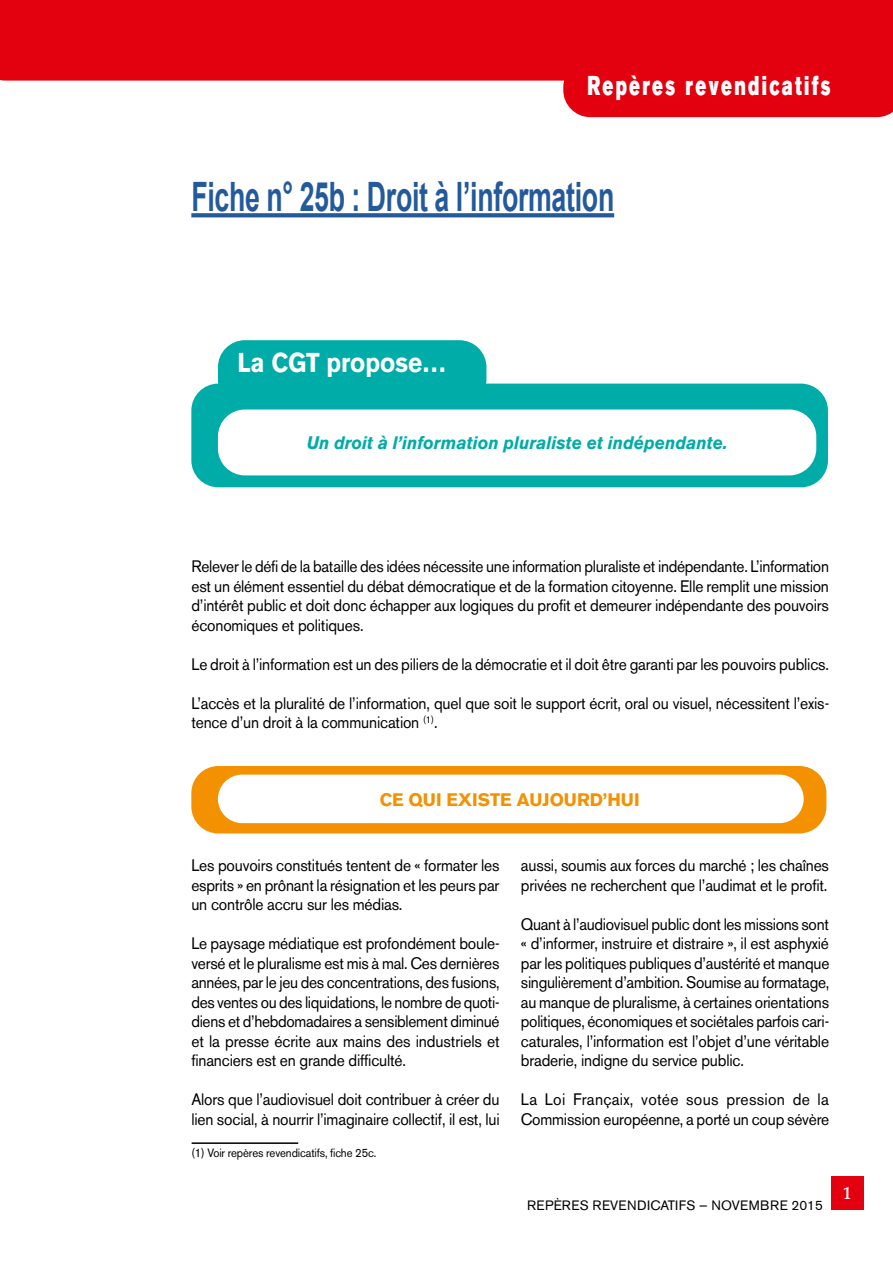
<style>
.page{position:relative;width:893px;height:1263px;background:#fff}
.page>*{position:absolute;margin:0;border:0;box-sizing:border-box;transform-origin:0 0}
.t1{font:700 40.5px "Arial";letter-spacing:-.01em;color:#245a9c;scale:.66 1}
.t2{font:27px "Akzidenz Grotesk BE Super";letter-spacing:.13em;color:#fff;scale:.67 1}
.t3{font:700 27px "Akzidenz Grotesk BE";color:#fff;scale:.9 1}
.t4{font:italic 700 18px "Akzidenz Grotesk BE";color:#00aca8;scale:.95 1}
.t5{font:700 18px "Akzidenz Grotesk BE";color:#f39100}
.t6{font:700 18px "Palatino";color:#fff;scale:.83 1}
.t7{font:16.5px/19.5px "Akzidenz Grotesk BE";letter-spacing:-.01em;color:#000;scale:.94 1}
.t8{font:16.5px/19.5px "Akzidenz Grotesk BE";letter-spacing:-.01em;color:#000;text-align:justify;scale:.93 1}
.t9{font:16.5px/19.5px "Akzidenz Grotesk BE";letter-spacing:-.01em;color:#000;scale:.95 1}
.t10{font:13.5px "Akzidenz Grotesk BE";letter-spacing:.02em;color:#000}
.t11{font:12px "Akzidenz Grotesk BE";letter-spacing:-.01em;color:#000;scale:.94 1}
</style>
<div class="page">
<div style="left:563px;top:81px;width:330px;height:36px;background:#e3000f"></div>
<div style="left:0;top:0;width:893px;height:81px;background:#e3000f"></div>
<div style="left:831px;top:1176px;width:32px;height:34px;background:#e3000f"></div>
<div style="left:218px;top:340px;width:268px;height:66px;background:#00aca8;border-radius:27px"></div>
<div style="left:191px;top:384px;width:637px;height:103px;background:#00aca8;border-radius:27px"></div>
<div style="left:218px;top:409px;width:598px;height:66px;background:#fff;border-radius:27px"></div>
<svg style="left:191px;top:213px;width:423px;height:4px;background:#2e61a0"></svg>
<div style="left:191px;top:766px;width:635px;height:67px;background:#f39100;border-radius:27px"></div>
<div style="left:218px;top:775px;width:586px;height:48px;background:#fff;border-radius:24px"></div>
<hr style="left:192px;top:1142px;width:106px;height:2px;background:#000">
<h2 class="t2" style="left:587px;top:70px;width:365px">Repères revendicatifs</h2>
<h1 class="t1" style="left:191px;top:170px;width:642px">Fiche n° 25b : Droit à l’information</h1>
<h2 class="t3" style="left:237px;top:347px;width:234px">La CGT propose…</h2>
<p class="t4" style="left:307px;top:432px;width:444px">Un droit à l’information pluraliste et indépendante.</p>
<p class="t8" style="left:191px;top:557px;width:687px">Relever le défi de la bataille des idées nécessite une information pluraliste et indépendante. L’information est un élément essentiel du débat démocratique et de la formation citoyenne. Elle remplit une mission d’intérêt public et doit donc échapper aux logiques du profit et demeurer indépendante des pouvoirs économiques et politiques.</p>
<p class="t7" style="left:191px;top:654px;width:680px">Le droit à l’information est un des piliers de la démocratie et il doit être garanti par les pouvoirs publics.</p>
<p class="t7" style="left:191px;top:693px;width:680px">L’accès et la pluralité de l’information, quel que soit le support écrit, oral ou visuel, nécessitent l’exis&shy;tence d’un droit à la communication <sup>(1)</sup>.</p>
<p class="t5" style="left:380px;top:789px;width:261px">CE QUI EXISTE AUJOURD’HUI</p>
<p class="t7" style="left:191px;top:855px;width:329px;text-align:justify">Les pouvoirs constitués tentent de « formater les esprits » en prônant la résignation et les peurs par un contrôle accru sur les médias.</p>
<p class="t7" style="left:191px;top:933px;width:329px;text-align:justify">Le paysage médiatique est profondément boule&shy;versé et le pluralisme est mis à mal. Ces dernières années, par le jeu des concentrations, des fusions, des ventes ou des liquidations, le nombre de quoti&shy;diens et d’hebdomadaires a sensiblement diminué et la presse écrite aux mains des industriels et financiers est en grande difficulté.</p>
<p class="t7" style="left:191px;top:1089px;width:329px">Alors que l’audiovisuel doit contribuer à créer du lien social, à nourrir l’imaginaire collectif, il est, lui</p>
<p class="t11" style="left:191px;top:1145px;width:198px">(1) Voir repères revendicatifs, fiche 25c.</p>
<p class="t7" style="left:521px;top:855px;width:329px">aussi, soumis aux forces du marché ; les chaînes privées ne recherchent que l’audimat et le profit.</p>
<p class="t8" style="left:521px;top:914px;width:333px">Quant à l’audiovisuel public dont les missions sont « d’informer, instruire et distraire », il est asphyxié par les politiques publiques d’austérité et manque singulièrement d’ambition. Soumise au formatage, au manque de pluralisme, à certaines orientations politiques, économiques et sociétales parfois cari&shy;caturales, l’information est l’objet d’une véritable braderie, indigne du service public.</p>
<p class="t9" style="left:521px;top:1089px;width:326px">La Loi Françaix, votée sous pression de la<br>Commission européenne, a porté un coup sévère</p>
<p class="t10" style="left:527px;top:1197px;width:297px">REPÈRES REVENDICATIFS — NOVEMBRE 2015</p>
<p class="t6" style="left:843px;top:1178px;width:11px">1</p>
</div>
